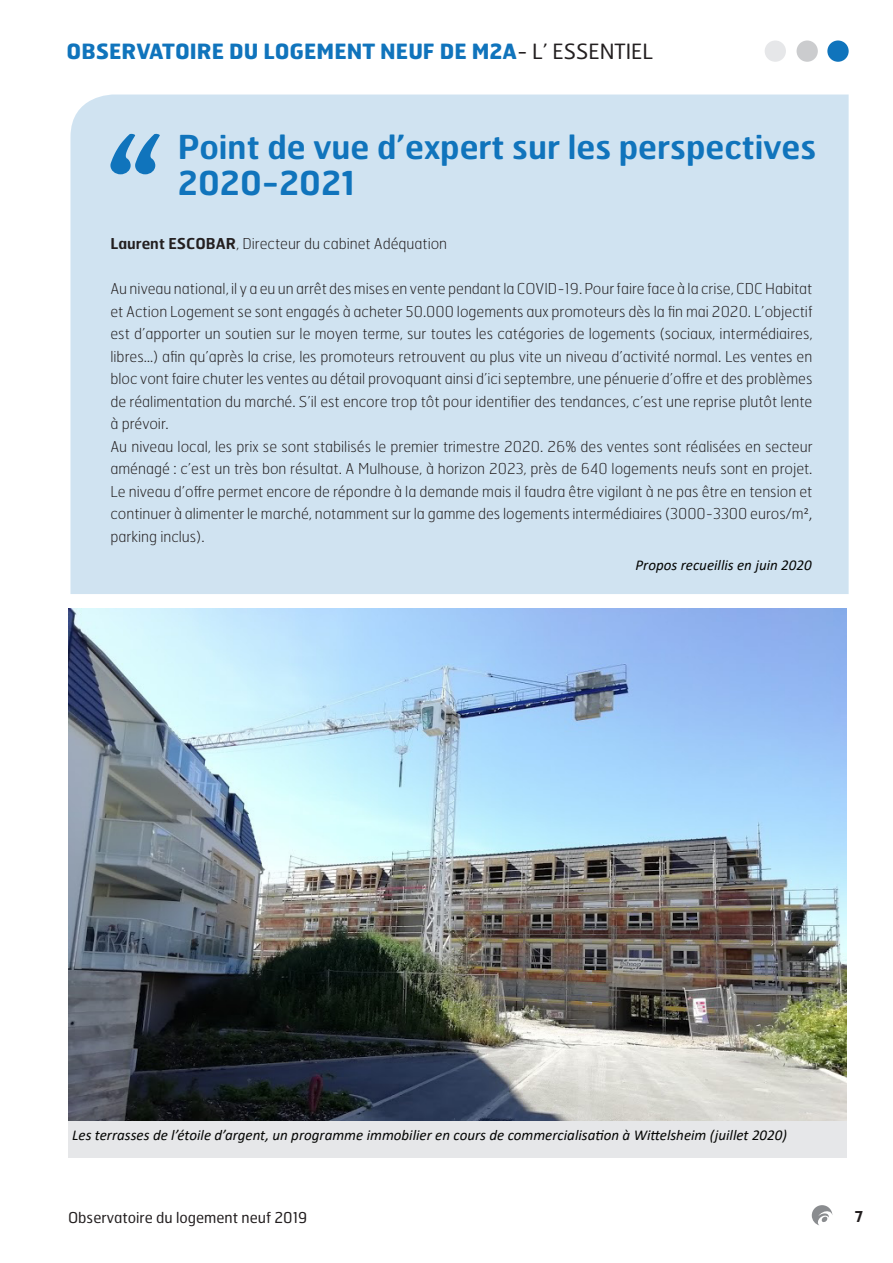
<style>
.page{position:relative;width:893px;height:1263px;background:#fff}
.page>*{position:absolute;margin:0;border:0;box-sizing:border-box;transform-origin:0 0}
.t1{font:600 33px/36px "Hermes FB";color:#1074bc}
.t2{font:700 21px "Hermes FB";color:#1074bc}
._04__Titre_intermédi{font:100 15px/22.5px "Hermes FB";color:#231f20;text-align:justify}
._05__Texte_général_e{font:italic 15px "Calibri";color:#040503}
.t3{font:15px "Hermes FB";color:#231f20}
.t4{font:600 15px "Hermes FB";color:#231f20}
.s1{font-weight:400;color:#231f20}
.s2{font-weight:600}
.s3{font-family:"Calibri";font-weight:300}
</style>
<div class="page">
<svg style="left:812px;top:1205px;width:20px;height:20px"></svg>
<div style="left:765px;top:41px;width:21px;height:21px;background:#e6e7e9;border-radius:50%"></div>
<div style="left:796px;top:41px;width:22px;height:21px;background:#cbccce;border-radius:50%"></div>
<div style="left:827px;top:41px;width:22px;height:21px;background:#1074bc;border-radius:50%"></div>
<div style="left:70px;top:95px;width:779px;height:499px;background:#d0e3f1"></div>
<svg style="left:110px;top:133px;width:51px;height:41px;background:#73add7"></svg>
<img style="left:68px;top:608px;width:778px;height:513px">
<div style="left:68px;top:1121px;width:778px;height:36px;background:#e6e7e9"></div>
<p class="t2" style="left:67px;top:38px;width:588px">OBSERVATOIRE DU LOGEMENT NEUF DE M2A<span class="s1">- L’ ESSENTIEL</span></p>
<p class="t1" style="left:178px;top:128px;width:640px">Point de vue d’expert sur les perspectives<br>2020-2021</p>
<p class="_04__Titre_intermédi" style="left:110px;top:232px;width:338px"><span class="s2">Laurent ESCOBAR</span>, Directeur du cabinet Adéquation</p>
<p class="_04__Titre_intermédi" style="left:110px;top:277px;width:704px">Au niveau national, il y a eu un arrêt des mises en vente pendant la COVID-19. Pour faire face à la crise, CDC Habitat et Action Logement se sont engagés à acheter 50.000 logements aux promoteurs dès la fin mai 2020. L’objectif est d’apporter un soutien sur le moyen terme, sur toutes les catégories de logements (sociaux, intermédiaires, libres…) afin qu’après la crise, les promoteurs retrouvent au plus vite un niveau d’activité normal. Les ventes en bloc vont faire chuter les ventes au détail provoquant ainsi d’ici septembre, une pénuerie d’offre et des problèmes de réalimentation du marché. S’il est encore trop tôt pour identifier des tendances, c’est une reprise plutôt lente à prévoir.</p>
<p class="_04__Titre_intermédi" style="left:110px;top:435px;width:704px">Au niveau local, les prix se sont stabilisés le premier trimestre 2020. 26% des ventes sont réalisées en secteur aménagé : c’est un très bon résultat. A Mulhouse, à horizon 2023, près de 640 logements neufs sont en projet.<br>Le niveau d’offre permet encore de répondre à la demande mais il faudra être vigilant à ne pas être en tension et continuer à alimenter le marché, notamment sur la gamme des logements intermédiaires (3000-3300 euros/m<span class="s3">², </span>parking inclus).</p>
<p class="_05__Texte_général_e" style="left:635px;top:555px;width:178px">Propos recueillis en juin 2020</p>
<p class="_05__Texte_général_e" style="left:72px;top:1125px;width:716px">Les terrasses de l’étoile d’argent, un programme immobilier en cours de commercialisation à Wittelsheim (juillet 2020)</p>
<p class="t3" style="left:68px;top:1207px;width:241px">Observatoire du logement neuf 2019</p>
<p class="t4" style="left:855px;top:1207px;width:10px">7</p>
</div>
